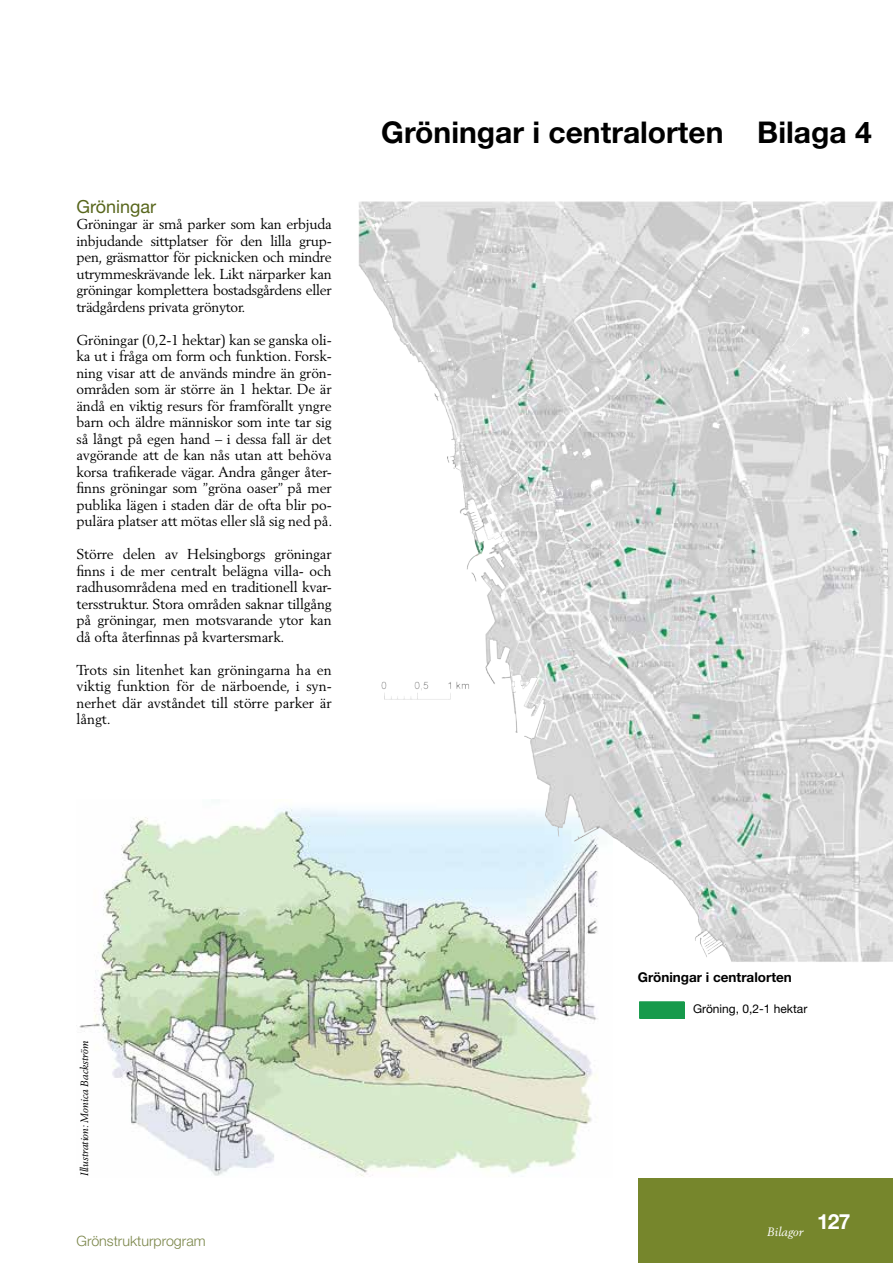
<style>
.page{position:relative;width:893px;height:1263px;background:#fff}
.page>*{position:absolute;margin:0;border:0;box-sizing:border-box;transform-origin:0 0}
.Brödtext{font:700 30px "Helvetica Neue LT Std";color:#000}
.t1{font:700 21px "Helvetica Neue LT Std";color:#fff}
.Mellanrubrik{font:18px "Helvetica Neue LT Std";color:#58661c}
.Brödtext-2{font:14.25px/16.5px "Berling LT Std";letter-spacing:-.01em;color:#000;text-align:justify}
.t2{font:300 14.25px "Helvetica Neue LT Std";color:#7a8549}
.Kartrubrik{font:700 13.5px "Helvetica Neue LT Std";color:#000}
.Faktatext{font:12px "Helvetica Neue LT Std";color:#000}
.t3{font:italic 12px "Berling LT Std";letter-spacing:.01em;color:#fff}
.t4{font:11.85px "Arial";color:#000}
.Fotograf_m_m_svart{font:italic 10.5px "Berling LT Std";color:#000}
</style>
<div class="page">
<div style="left:638px;top:1178px;width:255px;height:85px;background:#76862c"></div>
<img style="left:79px;top:808px;width:519px;height:369px">
<img style="left:357px;top:201px;width:536px;height:762px">
<div style="left:640px;top:1002px;width:44px;height:16px;background:#169a4b"></div>
<div style="left:639px;top:1001px;width:45px;height:17px;border:1px solid #169a4b"></div>
<p class="Mellanrubrik" style="left:77px;top:196px;width:81px">Gröningar</p>
<p class="Brödtext-2" style="left:77px;top:216px;width:257px">Gröningar är små parker som kan erbjuda inbjudande sittplatser för den lilla grup&shy;pen, gräsmattor för picknicken och mindre utrymmeskrävande lek. Likt närparker kan gröningar komplettera bostadsgårdens eller trädgårdens privata grönytor.</p>
<p class="Brödtext-2" style="left:77px;top:331px;width:257px">Gröningar (0,2-1 hektar) kan se ganska oli&shy;ka ut i fråga om form och funktion. Forsk&shy;ning visar att de används mindre än grön&shy;områden som är större än 1 hektar. De är ändå en viktig resurs för framförallt yngre barn och äldre människor som inte tar sig så långt på egen hand – i dessa fall är det avgörande att de kan nås utan att behöva korsa trafikerade vägar. Andra gånger åter&shy;finns gröningar som ”gröna oaser” på mer publika lägen i staden där de ofta blir po&shy;pulära platser att mötas eller slå sig ned på.</p>
<p class="Brödtext-2" style="left:77px;top:546px;width:257px">Större delen av Helsingborgs gröningar finns i de mer centralt belägna villa- och radhusområdena med en traditionell kvar&shy;tersstruktur. Stora områden saknar tillgång på gröningar, men motsvarande ytor kan då ofta återfinnas på kvartersmark.</p>
<p class="Brödtext-2" style="left:77px;top:661px;width:257px">Trots sin litenhet kan gröningarna ha en viktig funktion för de närboende, i syn&shy;nerhet där avståndet till större parker är långt.</p>
<p class="Brödtext" style="left:381px;top:113px;width:492px">Gröningar i centralorten Bilaga 4</p>
<p class="Fotograf_m_m_svart" style="left:78px;top:1176px;width:136px;rotate:-90deg">Illustration: Monica Backström</p>
<p class="t2" style="left:77px;top:1232px;width:131px">Grönstrukturprogram</p>
<p class="Kartrubrik" style="left:638px;top:969px;width:155px">Gröningar i centralorten</p>
<p class="Faktatext" style="left:693px;top:1002px;width:116px">Gröning, 0,2-1 hektar</p>
<p class="t4" style="left:694px;top:1002px;width:94px">Gröning, 0,2-1 ha</p>
<p class="t3" style="left:767px;top:1225px;width:38px">Bilagor</p>
<h2 class="t1" style="left:817px;top:1209px;width:35px">127</h2>
</div>
